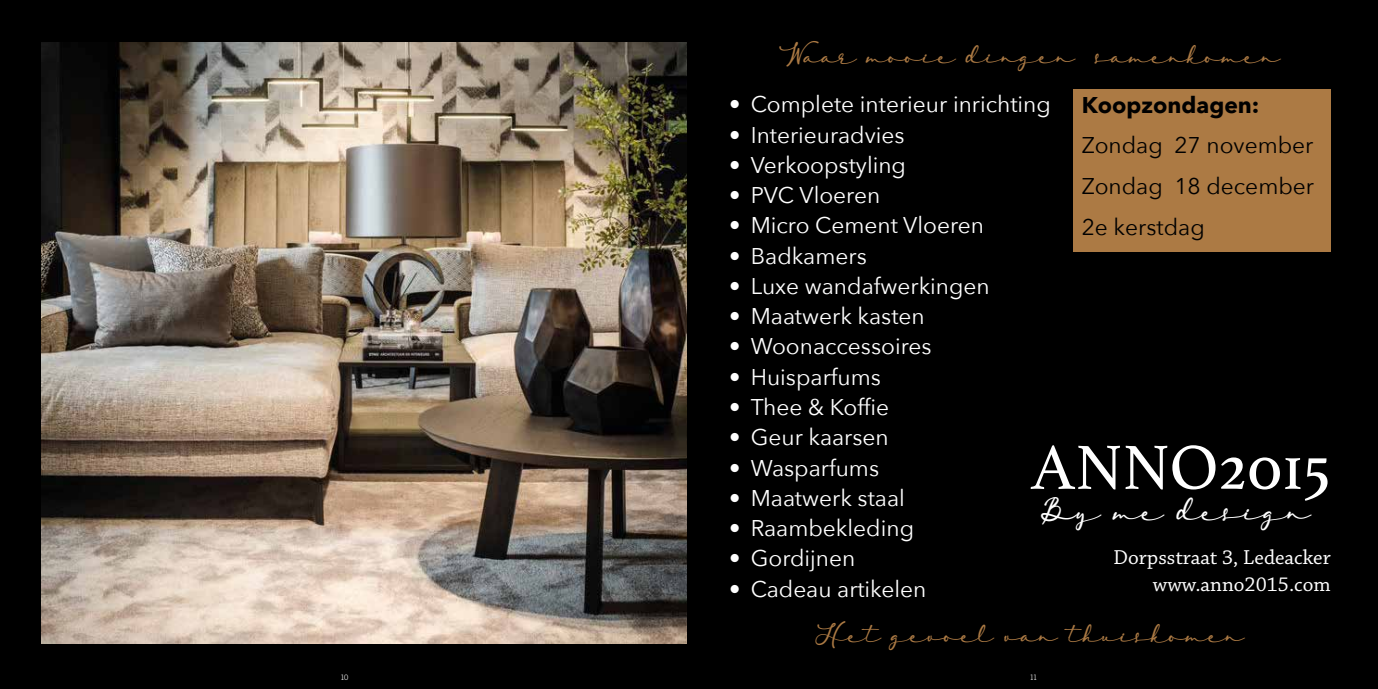
<style>
.page{position:relative;width:1378px;height:689px;background:#fff}
.page>*{position:absolute;margin:0;border:0;box-sizing:border-box;transform-origin:0 0}
.t1{font:22.8px "Avenir Next";color:#fff}
.t2{font:22.8px/41px "Avenir Next";color:#000;text-align:justify}
.t3{font:700 22.8px "Avenir Next";color:#000}
.t4{font:21.15px/27.6px "Chaparral Pro";color:#fff;text-align:right}
.t5{font:15.3px "Lambresia";color:#fff}
.t6{font:12.15px "Lambresia";color:#ac7a44}
.t7{font:300 7.5px "Trade Gothic LT Std";color:#fff}
</style>
<div class="page">
<div style="left:0;top:0;width:689px;height:689px;background:#000"></div>
<img style="left:42px;top:42px;width:644px;height:602px">
<div style="left:689px;top:0;width:689px;height:689px;background:#000"></div>
<div style="left:1073px;top:89px;width:258px;height:162px;background:#ac7a44"></div>
<svg style="left:1030px;top:445px;width:185px;height:44px"></svg>
<svg style="left:1221px;top:457px;width:106px;height:44px"></svg>
<p class="t6" style="left:779px;top:48px;width:297px">Waar mooie dingen</p>
<p class="t6" style="left:1096px;top:48px;width:186px">samenkomen</p>
<p class="t1" style="left:729px;top:85px;width:323px">• Complete interieur inrichting</p>
<p class="t1" style="left:729px;top:115px;width:177px">• Interieuradvies</p>
<p class="t1" style="left:729px;top:146px;width:178px">• Verkoopstyling</p>
<p class="t1" style="left:729px;top:176px;width:153px">• PVC Vloeren</p>
<p class="t1" style="left:729px;top:206px;width:256px">• Micro Cement Vloeren</p>
<p class="t1" style="left:729px;top:236px;width:139px">• Badkamers</p>
<p class="t1" style="left:729px;top:267px;width:262px">• Luxe wandafwerkingen</p>
<p class="t1" style="left:729px;top:297px;width:197px">• Maatwerk kasten</p>
<p class="t1" style="left:729px;top:327px;width:204px">• Woonaccessoires</p>
<p class="t1" style="left:729px;top:357px;width:153px">• Huisparfums</p>
<p class="t1" style="left:729px;top:388px;width:161px">• Thee &amp; Koffie</p>
<p class="t1" style="left:729px;top:418px;width:161px">• Geur kaarsen</p>
<p class="t1" style="left:729px;top:448px;width:151px">• Wasparfums</p>
<p class="t1" style="left:729px;top:478px;width:177px">• Maatwerk staal</p>
<p class="t1" style="left:729px;top:509px;width:186px">• Raambekleding</p>
<p class="t1" style="left:729px;top:539px;width:128px">• Gordijnen</p>
<p class="t1" style="left:729px;top:569px;width:199px">• Cadeau artikelen</p>
<p class="t3" style="left:1081px;top:85px;width:179px">Koopzondagen:</p>
<p class="t2" style="left:1081px;top:124px;width:234px">Zondag 27 november Zondag 18 december 2e kerstdag</p>
<p class="t5" style="left:1041px;top:501px;width:272px">By me design</p>
<p class="t4" style="left:1113px;top:544px;width:219px">Dorpsstraat 3, Ledeacker www.anno2015.com</p>
<p class="t6" style="left:815px;top:627px;width:431px">Het gevoel van thuiskomen</p>
<p class="t7" style="left:341px;top:672px;width:9px">10</p>
<p class="t7" style="left:1029px;top:672px;width:9px">11</p>
</div>
